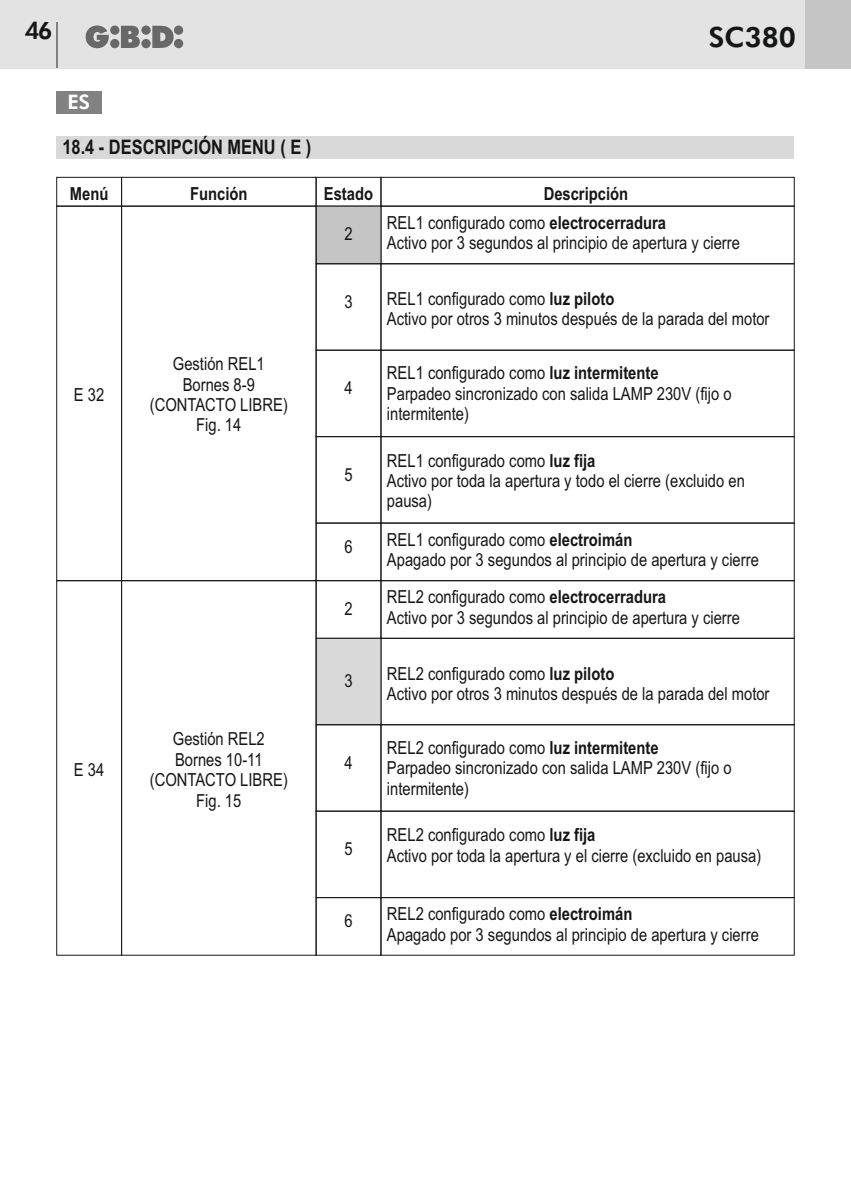
<style>
.page{position:relative;width:851px;height:1191px;background:#fff}
.page>*{position:absolute;margin:0;border:0;box-sizing:border-box;transform-origin:0 0}
.t1{font:800 28px "Futura BT";color:#151616}
.t2{font:800 24px "Futura BT";color:#151616}
.t3{font:700 20px "Arial Narrow";color:#151616}
.t4{font:800 20px "Futura BT";color:#fff}
.t5{font:18px/20.4px "Arial Narrow";color:#151616}
.t6{font:700 18px/29px "Arial Narrow";color:#151616}
.s1{font-weight:400}
.s2{font-weight:700}
</style>
<div class="page">
<div style="left:0;top:0;width:850px;height:68px;background:#e3e3e3"></div>
<div style="left:805px;top:0;width:45px;height:68px;background:#c5c5c5"></div>
<svg style="left:86px;top:26px;width:97px;height:22px"></svg>
<hr style="left:56px;top:23px;width:2px;height:45px;background:#818281">
<hr style="left:850px;top:0;width:1px;height:68px;background:#c5c5c5">
<div style="left:57px;top:91px;width:45px;height:22px;background:#818281"></div>
<div style="left:380px;top:177px;width:414px;height:29px;border:1px solid #151616"></div>
<div style="left:316px;top:177px;width:65px;height:29px;border:1px solid #151616"></div>
<div style="left:121px;top:177px;width:195px;height:29px;border:1px solid #151616"></div>
<div style="left:56px;top:177px;width:66px;height:29px;border:1px solid #151616"></div>
<div style="left:380px;top:206px;width:414px;height:58px;border:1px solid #151616"></div>
<div style="left:316px;top:206px;width:65px;height:57px;background:#c5c5c5"></div>
<div style="left:380px;top:263px;width:414px;height:87px;border:1px solid #151616"></div>
<div style="left:316px;top:263px;width:65px;height:87px;border:1px solid #151616"></div>
<div style="left:380px;top:350px;width:414px;height:87px;border:1px solid #151616"></div>
<div style="left:316px;top:350px;width:65px;height:87px;border:1px solid #151616"></div>
<div style="left:380px;top:436px;width:414px;height:87px;border:1px solid #151616"></div>
<div style="left:316px;top:436px;width:65px;height:87px;border:1px solid #151616"></div>
<div style="left:380px;top:523px;width:414px;height:58px;border:1px solid #151616"></div>
<div style="left:316px;top:523px;width:65px;height:58px;border:1px solid #151616"></div>
<div style="left:56px;top:206px;width:66px;height:375px;border:1px solid #151616"></div>
<div style="left:380px;top:580px;width:414px;height:58px;border:1px solid #151616"></div>
<div style="left:316px;top:580px;width:65px;height:58px;border:1px solid #151616"></div>
<div style="left:380px;top:638px;width:414px;height:87px;border:1px solid #151616"></div>
<div style="left:316px;top:638px;width:65px;height:86px;background:#d9d9da"></div>
<div style="left:380px;top:724px;width:414px;height:87px;border:1px solid #151616"></div>
<div style="left:316px;top:724px;width:65px;height:87px;border:1px solid #151616"></div>
<div style="left:380px;top:811px;width:414px;height:86px;border:1px solid #151616"></div>
<div style="left:316px;top:811px;width:65px;height:86px;border:1px solid #151616"></div>
<div style="left:380px;top:897px;width:414px;height:58px;border:1px solid #151616"></div>
<div style="left:316px;top:897px;width:65px;height:58px;border:1px solid #151616"></div>
<div style="left:56px;top:580px;width:66px;height:375px;border:1px solid #151616"></div>
<div style="left:57px;top:136px;width:737px;height:23px;background:#d9d9da"></div>
<h2 class="t2" style="left:25px;top:21px;width:29px">46</h2>
<h1 class="t1" style="left:708px;top:26px;width:89px">SC380</h1>
<p class="t4" style="left:67px;top:94px;width:24px">ES</p>
<p class="t3" style="left:62px;top:140px;width:250px">18.4 - DESCRIPCIÓN MENU ( E )</p>
<p class="t6" style="left:70px;top:180px;width:40px">Menú</p>
<p class="t6" style="left:190px;top:180px;width:59px">Función</p>
<p class="t6" style="left:324px;top:180px;width:51px">Estado</p>
<p class="t6" style="left:387px;top:180px;width:280px;text-indent:157px">Descripción<br><span class="s1">REL1 configurado como</span> electrocerradura</p>
<p class="t5" style="left:387px;top:234px;width:354px">Activo por 3 segundos al principio de apertura y cierre</p>
<p class="t5" style="left:344px;top:225px;width:10px">2</p>
<p class="t5" style="left:74px;top:386px;width:32px">E 32</p>
<p class="t5" style="left:150px;top:355px;width:140px;text-align:center">Gestión REL1<br>Bornes 8-9 (CONTACTO LIBRE)<br>Fig. 14</p>
<p class="t5" style="left:74px;top:760px;width:32px">E 34</p>
<p class="t5" style="left:150px;top:730px;width:140px;text-align:center">Gestión REL2<br>Bornes 10-11 (CONTACTO LIBRE)<br>Fig. 15</p>
<p class="t5" style="left:344px;top:293px;width:10px">3</p>
<p class="t5" style="left:344px;top:379px;width:10px">4</p>
<p class="t5" style="left:344px;top:466px;width:10px">5</p>
<p class="t5" style="left:344px;top:538px;width:10px">6</p>
<p class="t5" style="left:344px;top:600px;width:10px">2</p>
<p class="t5" style="left:344px;top:672px;width:10px">3</p>
<p class="t5" style="left:344px;top:754px;width:10px">4</p>
<p class="t5" style="left:344px;top:840px;width:10px">5</p>
<p class="t5" style="left:344px;top:912px;width:10px">6</p>
<p class="t5" style="left:387px;top:290px;width:384px">REL1 configurado como <span class="s2">luz piloto<br></span>Activo por otros 3 minutos después de la parada del motor</p>
<p class="t5" style="left:387px;top:364px;width:346px">REL1 configurado como <span class="s2">luz intermitente<br></span>Parpadeo sincronizado con salida LAMP 230V (fijo o intermitente)</p>
<p class="t5" style="left:387px;top:452px;width:359px">REL1 configurado como <span class="s2">luz fija<br></span>Activo por toda la apertura y todo el cierre (excluido en pausa)</p>
<p class="t5" style="left:387px;top:531px;width:373px">REL1 configurado como <span class="s2">electroimán<br></span>Apagado por 3 segundos al principio de apertura y cierre</p>
<p class="t5" style="left:387px;top:588px;width:354px">REL2 configurado como <span class="s2">electrocerradura<br></span>Activo por 3 segundos al principio de apertura y cierre</p>
<p class="t5" style="left:387px;top:664px;width:384px">REL2 configurado como <span class="s2">luz piloto<br></span>Activo por otros 3 minutos después de la parada del motor</p>
<p class="t5" style="left:387px;top:739px;width:346px">REL2 configurado como <span class="s2">luz intermitente<br></span>Parpadeo sincronizado con salida LAMP 230V (fijo o intermitente)</p>
<p class="t5" style="left:387px;top:826px;width:376px">REL2 configurado como <span class="s2">luz fija<br></span>Activo por toda la apertura y el cierre (excluido en pausa)</p>
<p class="t5" style="left:387px;top:905px;width:373px">REL2 configurado como <span class="s2">electroimán<br></span>Apagado por 3 segundos al principio de apertura y cierre</p>
</div>
